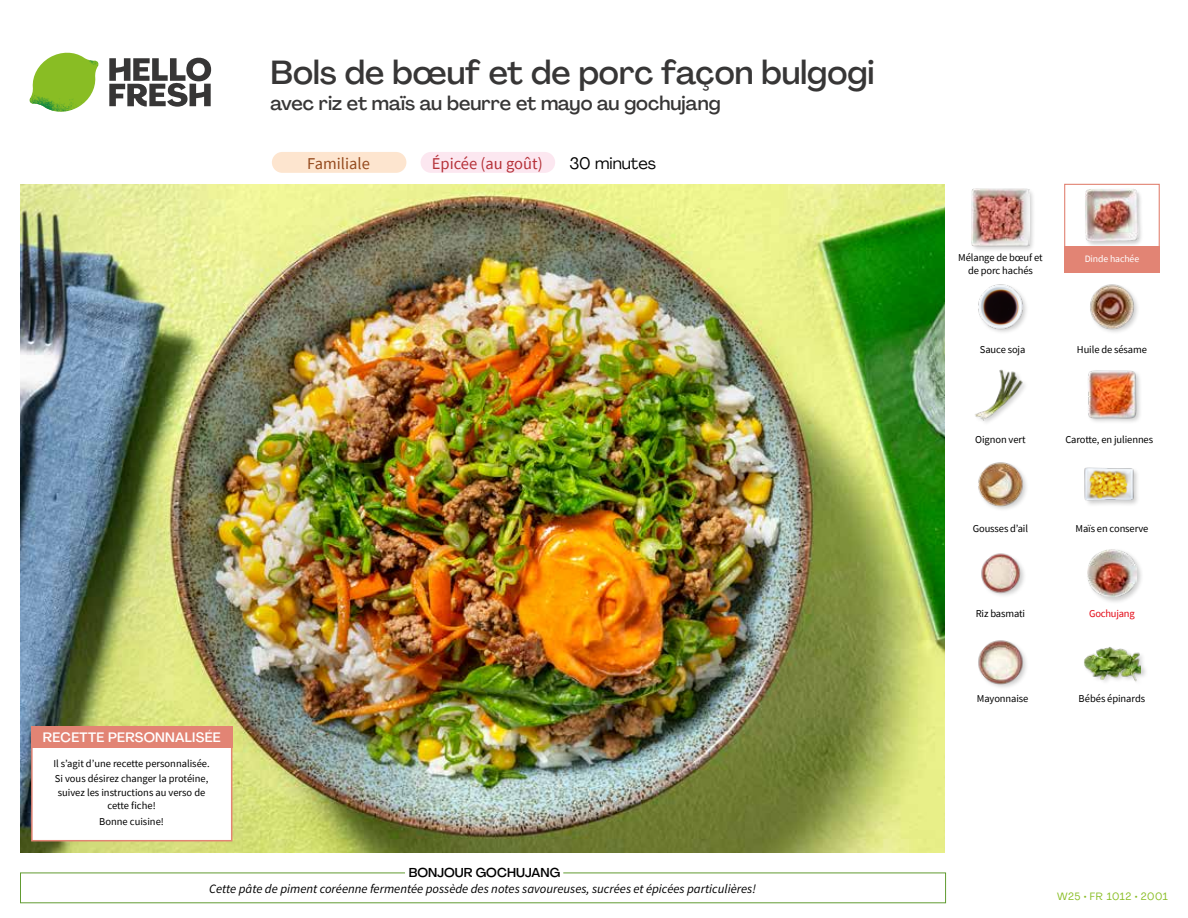
<style>
.page{position:relative;width:1188px;height:918px;background:#fff}
.page>*{position:absolute;margin:0;border:0;box-sizing:border-box;transform-origin:0 0}
.t1{font:500 33px "Agrandir";color:#373636}
.t2{font:500 19.5px "Agrandir";color:#373636}
.t3{font:16.5px "Source Sans Pro";color:#b53138}
.t4{font:16.5px "Source Sans Pro";color:#944a1e}
.t5{font:16.5px "Agrandir";color:#000}
.t6{font:500 13.5px "Agrandir";letter-spacing:.02em;color:#fff}
.t7{font:italic 12.75px "Source Sans Pro";color:#000}
.t8{font:500 12.75px "Agrandir";color:#000}
.t9{font:10.5px/14px "Source Sans Pro";letter-spacing:-.01em;color:#000;text-align:center}
.t10{font:10.5px "Agrandir";letter-spacing:.05em;color:#89bd24}
.t11{font:10.5px "Source Sans Pro";letter-spacing:-.02em;color:#e30613}
.t12{font:9.75px "Source Sans Pro";letter-spacing:-.01em;color:#fff}
</style>
<div class="page">
<svg style="left:109px;top:57px;width:102px;height:50px"></svg>
<svg style="left:34px;top:53px;width:62px;height:40px"></svg>
<img style="left:67px;top:53px;width:32px;height:26px">
<img style="left:33px;top:75px;width:59px;height:11px">
<img style="left:29px;top:79px;width:61px;height:33px">
<img style="left:65px;top:86px;width:27px;height:25px">
<img style="left:21px;top:184px;width:924px;height:668px">
<div style="left:272px;top:152px;width:134px;height:21px;background:#fde5cf;border-radius:10px"></div>
<div style="left:421px;top:152px;width:134px;height:21px;background:#fce7f0;border-radius:10px"></div>
<div style="left:1083px;top:645px;width:65px;height:42px;background:#000;opacity:.2"></div>
<img style="left:1083px;top:645px;width:58px;height:42px">
<img style="left:978px;top:640px;width:49px;height:48px">
<div style="left:1086px;top:547px;width:58px;height:58px;background:#000;opacity:.2"></div>
<img style="left:1087px;top:549px;width:50px;height:48px">
<img style="left:981px;top:553px;width:43px;height:43px">
<img style="left:1084px;top:467px;width:54px;height:38px">
<img style="left:978px;top:462px;width:49px;height:48px">
<img style="left:1088px;top:370px;width:52px;height:52px">
<img style="left:975px;top:369px;width:50px;height:54px">
<img style="left:1090px;top:284px;width:48px;height:48px">
<img style="left:978px;top:284px;width:49px;height:48px">
<div style="left:1085px;top:188px;width:59px;height:59px;background:#000;opacity:.2"></div>
<img style="left:1086px;top:189px;width:52px;height:53px">
<div style="left:971px;top:188px;width:65px;height:64px;background:#000;opacity:.2"></div>
<img style="left:972px;top:189px;width:57px;height:57px">
<div style="left:1064px;top:184px;width:96px;height:72px;border:1px solid #e28474"></div>
<div style="left:1064px;top:246px;width:96px;height:27px;background:#e28474"></div>
<div style="left:31px;top:726px;width:201px;height:115px;background:#fff;border:2px solid #e28474"></div>
<div style="left:31px;top:726px;width:202px;height:22px;background:#e28474"></div>
<h1 class="t1" style="left:271px;top:52px;width:606px">Bols de bœuf et de porc façon bulgogi</h1>
<h2 class="t2" style="left:271px;top:91px;width:452px">avec riz et maïs au beurre et mayo au gochujang</h2>
<h3 class="t4" style="left:307px;top:153px;width:64px">Familiale</h3>
<h3 class="t3" style="left:432px;top:153px;width:112px">Épicée (au goût)</h3>
<h3 class="t5" style="left:569px;top:153px;width:88px">30 minutes</h3>
<p class="t6" style="left:43px;top:729px;width:179px">RECETTE PERSONNALISÉE</p>
<p class="t9" style="left:53px;top:757px;width:158px">Il s’agit d’une recette personnalisée.<br>Si vous désirez changer la protéine, suivez les instructions au verso de cette fiche!</p>
<p class="t9" style="left:99px;top:814px;width:66px">Bonne cuisine!</p>
<p class="t8" style="left:409px;top:864px;width:153px">BONJOUR GOCHUJANG</p>
<p class="t7" style="left:209px;top:881px;width:548px">Cette pâte de piment coréenne fermentée possède des notes savoureuses, sucrées et épicées particulières!</p>
<p class="t9" style="left:958px;top:250px;width:86px;line-height:13.5px">Mélange de bœuf et de porc hachés</p>
<p class="t9" style="left:980px;top:343px;width:47px">Sauce soja</p>
<p class="t12" style="left:1085px;top:252px;width:56px">Dinde hachée</p>
<p class="t9" style="left:1077px;top:343px;width:71px">Huile de sésame</p>
<p class="t9" style="left:975px;top:432px;width:52px">Oignon vert</p>
<p class="t9" style="left:1065px;top:432px;width:89px">Carotte, en juliennes</p>
<p class="t9" style="left:973px;top:522px;width:57px">Gousses d’ail</p>
<p class="t9" style="left:1075px;top:522px;width:74px">Maïs en conserve</p>
<p class="t9" style="left:976px;top:606px;width:51px">Riz basmati</p>
<p class="t11" style="left:1089px;top:607px;width:47px">Gochujang</p>
<p class="t9" style="left:977px;top:691px;width:53px">Mayonnaise</p>
<p class="t9" style="left:1079px;top:691px;width:68px">Bébés épinards</p>
<p class="t10" style="left:1057px;top:890px;width:112px">W25 • FR 1012 • 2001</p>
</div>
